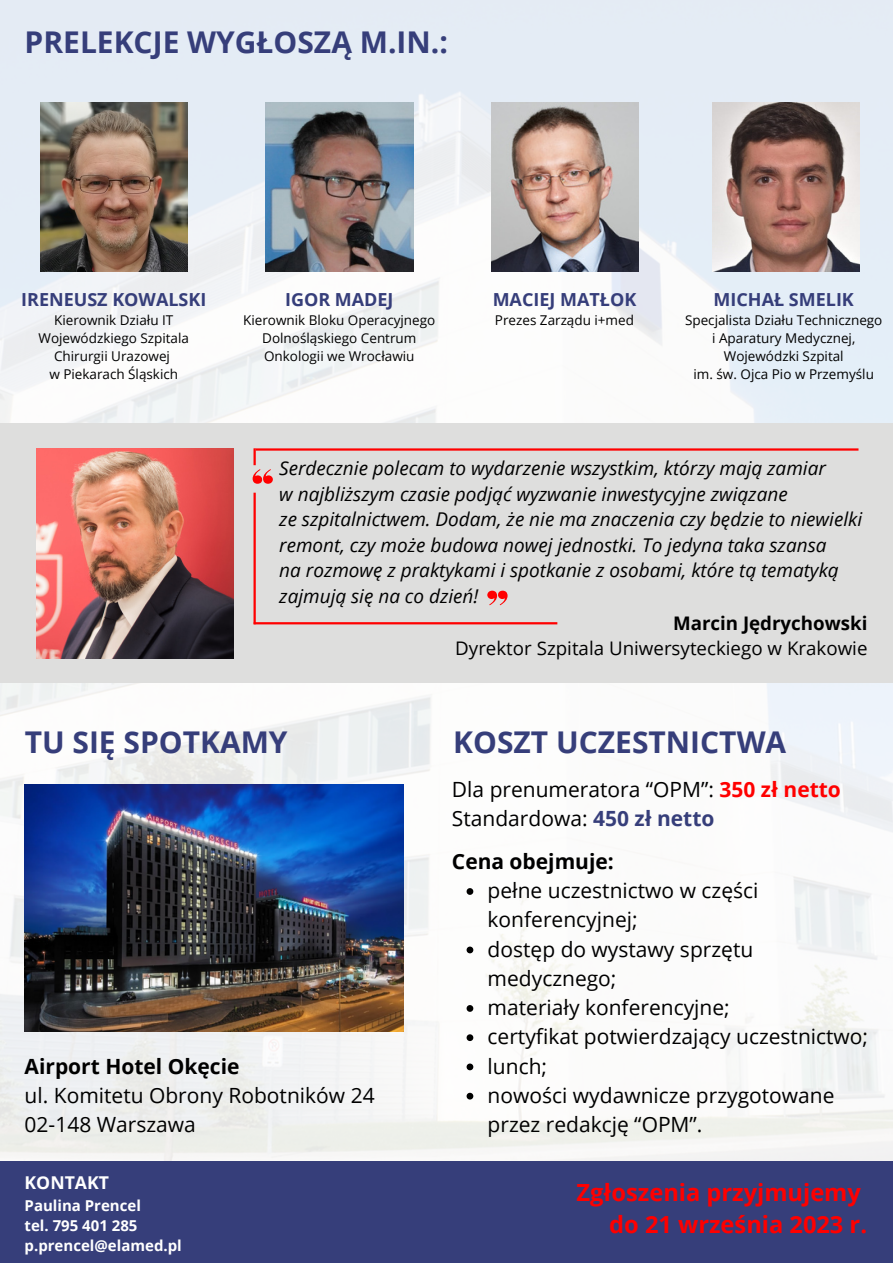
<style>
.page{position:relative;width:893px;height:1264px;background:#fff}
.page>*{position:absolute;margin:0;border:0;box-sizing:border-box;transform-origin:0 0}
.t1{font:700 30px "Open Sans";color:#363e7a}
.t2{font:700 23.7px "Open Sans";color:#f00}
.t3{font:21px/29.2px "Open Sans";color:#000}
.t4{font:700 21px "Open Sans";color:#000}
.t5{font:italic 18.9px/25.5px "Open Sans";color:#000}
.t6{font:18.75px "Open Sans";color:#000}
.t7{font:700 18.75px "Open Sans";color:#000}
.t8{font:700 18px "Open Sans";color:#363e7a}
.t9{font:700 17.7px "Open Sans";color:#fff}
.t10{font:700 15px "Open Sans";color:#fff}
.t11{font:13.5px/18px "Open Sans";color:#000;text-align:center}
.s1{font-weight:700;color:#f00}
.s2{font-weight:700;color:#363e7a}
</style>
<div class="page">
<img style="left:0;top:0;width:892px;height:1161px">
<img style="left:266px;top:102px;width:147px;height:169px">
<img style="left:712px;top:102px;width:147px;height:169px">
<img style="left:491px;top:102px;width:147px;height:169px">
<div style="left:0;top:424px;width:892px;height:259px;background:#dededd"></div>
<svg style="left:252px;top:469px;width:21px;height:15px"></svg>
<svg style="left:487px;top:590px;width:20px;height:15px"></svg>
<hr style="left:255px;top:448px;width:603px;height:2px;background:#f00">
<hr style="left:253px;top:492px;width:3px;height:132px;background:#f00">
<hr style="left:253px;top:448px;width:3px;height:17px;background:#f00">
<hr style="left:254px;top:622px;width:303px;height:2px;background:#f00">
<img style="left:36px;top:448px;width:197px;height:210px">
<img style="left:25px;top:784px;width:378px;height:247px">
<div style="left:0;top:1161px;width:892px;height:101px;background:#363e7a"></div>
<svg style="left:466px;top:888px;width:7px;height:6px"></svg>
<svg style="left:466px;top:946px;width:7px;height:7px"></svg>
<svg style="left:466px;top:1005px;width:7px;height:6px"></svg>
<svg style="left:466px;top:1034px;width:7px;height:7px"></svg>
<svg style="left:466px;top:1063px;width:7px;height:7px"></svg>
<svg style="left:466px;top:1092px;width:7px;height:7px"></svg>
<img style="left:40px;top:102px;width:148px;height:169px">
<p class="t1" style="left:25px;top:21px;width:425px">PRELEKCJE WYGŁOSZĄ M.IN.:</p>
<p class="t8" style="left:21px;top:286px;width:187px">IRENEUSZ KOWALSKI</p>
<p class="t11" style="left:39px;top:310px;width:152px">Kierownik Działu IT<br>Wojewódzkiego Szpitala<br>Chirurgii Urazowej</p>
<p class="t11" style="left:49px;top:364px;width:130px">w Piekarach Śląskich</p>
<p class="t8" style="left:285px;top:286px;width:110px">IGOR MADEJ</p>
<p class="t11" style="left:243px;top:310px;width:193px">Kierownik Bloku Operacyjnego<br>Dolnośląskiego Centrum<br>Onkologii we Wrocławiu</p>
<p class="t8" style="left:492px;top:286px;width:145px">MACIEJ MATŁOK</p>
<p class="t11" style="left:495px;top:310px;width:140px">Prezes Zarządu i+med</p>
<p class="t8" style="left:713px;top:286px;width:142px">MICHAŁ SMELIK</p>
<p class="t11" style="left:685px;top:310px;width:199px">Specjalista Działu Technicznego i Aparatury Medycznej,<br>Wojewódzki Szpital</p>
<p class="t11" style="left:693px;top:364px;width:182px">im. św. Ojca Pio w Przemyślu</p>
<p class="t5" style="left:279px;top:455px;width:548px">Serdecznie polecam to wydarzenie wszystkim, którzy mają zamiar</p>
<p class="t5" style="left:279px;top:480px;width:510px">w najbliższym czasie podjąć wyzwanie inwestycyjne związane</p>
<p class="t5" style="left:279px;top:506px;width:584px">ze szpitalnictwem. Dodam, że nie ma znaczenia czy będzie to niewielki remont, czy może budowa nowej jednostki. To jedyna taka szansa</p>
<p class="t5" style="left:279px;top:557px;width:561px">na rozmowę z praktykami i spotkanie z osobami, które tą tematyką zajmują się na co dzień!</p>
<p class="t7" style="left:673px;top:609px;width:196px">Marcin Jędrychowski</p>
<p class="t6" style="left:455px;top:635px;width:414px">Dyrektor Szpitala Uniwersyteckiego w Krakowie</p>
<p class="t1" style="left:25px;top:721px;width:264px">TU SIĘ SPOTKAMY</p>
<p class="t4" style="left:25px;top:1051px;width:216px">Airport Hotel Okęcie</p>
<p class="t3" style="left:25px;top:1080px;width:351px">ul. Komitetu Obrony Robotników 24</p>
<p class="t3" style="left:25px;top:1109px;width:173px">02-148 Warszawa</p>
<p class="t9" style="left:25px;top:1170px;width:86px">KONTAKT</p>
<p class="t10" style="left:25px;top:1194px;width:118px">Paulina Prencel</p>
<p class="t10" style="left:25px;top:1214px;width:114px">tel. 795 401 285</p>
<p class="t10" style="left:25px;top:1235px;width:159px">p.prencel@elamed.pl</p>
<p class="t1" style="left:453px;top:721px;width:334px">KOSZT UCZESTNICTWA</p>
<p class="t3" style="left:452px;top:774px;width:390px">Dla prenumeratora “OPM”: <span class="s1">350 zł netto</span></p>
<p class="t3" style="left:452px;top:803px;width:264px">Standardowa: <span class="s2">450 zł netto</span></p>
<p class="t4" style="left:452px;top:846px;width:163px">Cena obejmuje:</p>
<p class="t3" style="left:487px;top:875px;width:272px">pełne uczestnictwo w części konferencyjnej;</p>
<p class="t3" style="left:487px;top:933px;width:267px">dostęp do wystawy sprzętu medycznego;</p>
<p class="t3" style="left:487px;top:992px;width:244px">materiały konferencyjne;</p>
<p class="t3" style="left:487px;top:1021px;width:382px">certyfikat potwierdzający uczestnictwo;</p>
<p class="t3" style="left:487px;top:1050px;width:61px">lunch;</p>
<p class="t3" style="left:487px;top:1080px;width:348px">nowości wydawnicze przygotowane przez redakcję “OPM”.</p>
<p class="t2" style="left:576px;top:1175px;width:286px">Zgłoszenia przyjmujemy</p>
<p class="t2" style="left:609px;top:1207px;width:259px">do 21 września 2023 r.</p>
</div>
